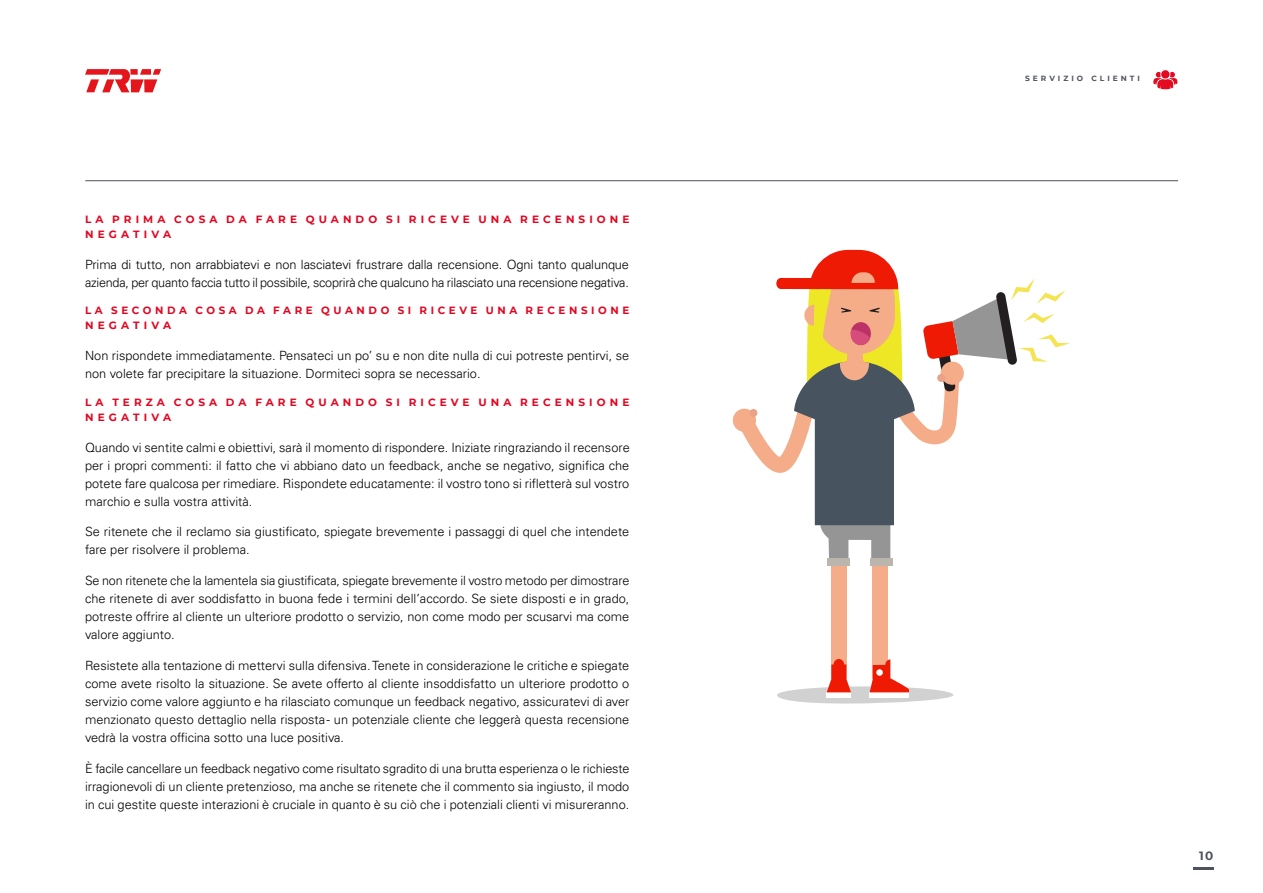
<style>
.page{position:relative;width:1263px;height:893px;background:#fff}
.page>*{position:absolute;margin:0;border:0;box-sizing:border-box;transform-origin:0 0}
.t1{font:300 12.75px/18px "Univers LT Pro 45";color:#000;text-align:justify}
.t2{font:300 12.75px/18px "Univers LT Pro 45";letter-spacing:-.02em;color:#000}
.t3{font:700 12px "Montserrat";color:#4f535e}
.t4{font:700 10.5px/15px "Montserrat";letter-spacing:.39em;color:#e30520}
.t5{font:700 10.5px/15px "Montserrat";letter-spacing:.355em;color:#e30520}
.t6{font:700 7.5px "Montserrat";letter-spacing:.4em;color:#4f535e}
</style>
<div class="page">
<svg style="left:1153px;top:70px;width:24px;height:19px"></svg>
<hr style="left:85px;top:180px;width:1093px;height:1px;background:#4f535e">
<svg style="left:85px;top:69px;width:76px;height:23px"></svg>
<hr style="left:1194px;top:867px;width:20px;height:2px;background:#4f535e">
<div style="left:733px;top:409px;width:23px;height:23px;background:#f4ac89;border-radius:50%"></div>
<div style="left:831px;top:561px;width:15px;height:118px;background:#f4ac89"></div>
<div style="left:873px;top:561px;width:15px;height:118px;background:#f4ac89"></div>
<svg style="left:777px;top:659px;width:176px;height:44px"></svg>
<div style="left:827px;top:558px;width:23px;height:8px;background:#bab5ad"></div>
<div style="left:870px;top:558px;width:22px;height:8px;background:#bab5ad"></div>
<svg style="left:740px;top:250px;width:330px;height:311px"></svg>
<p class="t4" style="left:85px;top:211px;width:546px">LA PRIMA COSA DA FARE QUANDO SI RICEVE UNA RECENSIONE<br>NEGATIVA</p>
<p class="t2" style="left:85px;top:255px;width:545px">Prima di tutto, non arrabbiatevi e non lasciatevi frustrare dalla recensione. Ogni tanto qualunque azienda, per quanto faccia tutto il possibile, scoprirà che qualcuno ha rilasciato una recensione negativa.</p>
<p class="t5" style="left:85px;top:303px;width:546px">LA SECONDA COSA DA FARE QUANDO SI RICEVE UNA RECENSIONE<br>NEGATIVA</p>
<p class="t1" style="left:85px;top:346px;width:546px">Non rispondete immediatamente. Pensateci un po’ su e non dite nulla di cui potreste pentirvi, se non volete far precipitare la situazione. Dormiteci sopra se necessario.</p>
<p class="t4" style="left:85px;top:394px;width:546px">LA TERZA COSA DA FARE QUANDO SI RICEVE UNA RECENSIONE<br>NEGATIVA</p>
<p class="t1" style="left:85px;top:438px;width:546px">Quando vi sentite calmi e obiettivi, sarà il momento di rispondere. Iniziate ringraziando il recensore per i propri commenti: il fatto che vi abbiano dato un feedback, anche se negativo, significa che potete fare qualcosa per rimediare. Rispondete educatamente: il vostro tono si rifletterà sul vostro marchio e sulla vostra attività.</p>
<p class="t1" style="left:85px;top:522px;width:546px">Se ritenete che il reclamo sia giustificato, spiegate brevemente i passaggi di quel che intendete fare per risolvere il problema.</p>
<p class="t1" style="left:85px;top:571px;width:546px">Se non ritenete che la lamentela sia giustificata, spiegate brevemente il vostro metodo per dimostrare che ritenete di aver soddisfatto in buona fede i termini dell’accordo. Se siete disposti e in grado, potreste offrire al cliente un ulteriore prodotto o servizio, non come modo per scusarvi ma come valore aggiunto.</p>
<p class="t1" style="left:85px;top:656px;width:546px">Resistete alla tentazione di mettervi sulla difensiva. Tenete in considerazione le critiche e spiegate come avete risolto la situazione. Se avete offerto al cliente insoddisfatto un ulteriore prodotto o servizio come valore aggiunto e ha rilasciato comunque un feedback negativo, assicuratevi di aver menzionato questo dettaglio nella risposta - un potenziale cliente che leggerà questa recensione vedrà la vostra officina sotto una luce positiva.</p>
<p class="t1" style="left:85px;top:759px;width:546px">È facile cancellare un feedback negativo come risultato sgradito di una brutta esperienza o le richieste irragionevoli di un cliente pretenzioso, ma anche se ritenete che il commento sia ingiusto, il modo in cui gestite queste interazioni è cruciale in quanto è su ciò che i potenziali clienti vi misureranno.</p>
<p class="t6" style="left:1025px;top:73px;width:116px">SERVIZIO CLIENTI</p>
<p class="t3" style="left:1199px;top:847px;width:16px">10</p>
</div>
